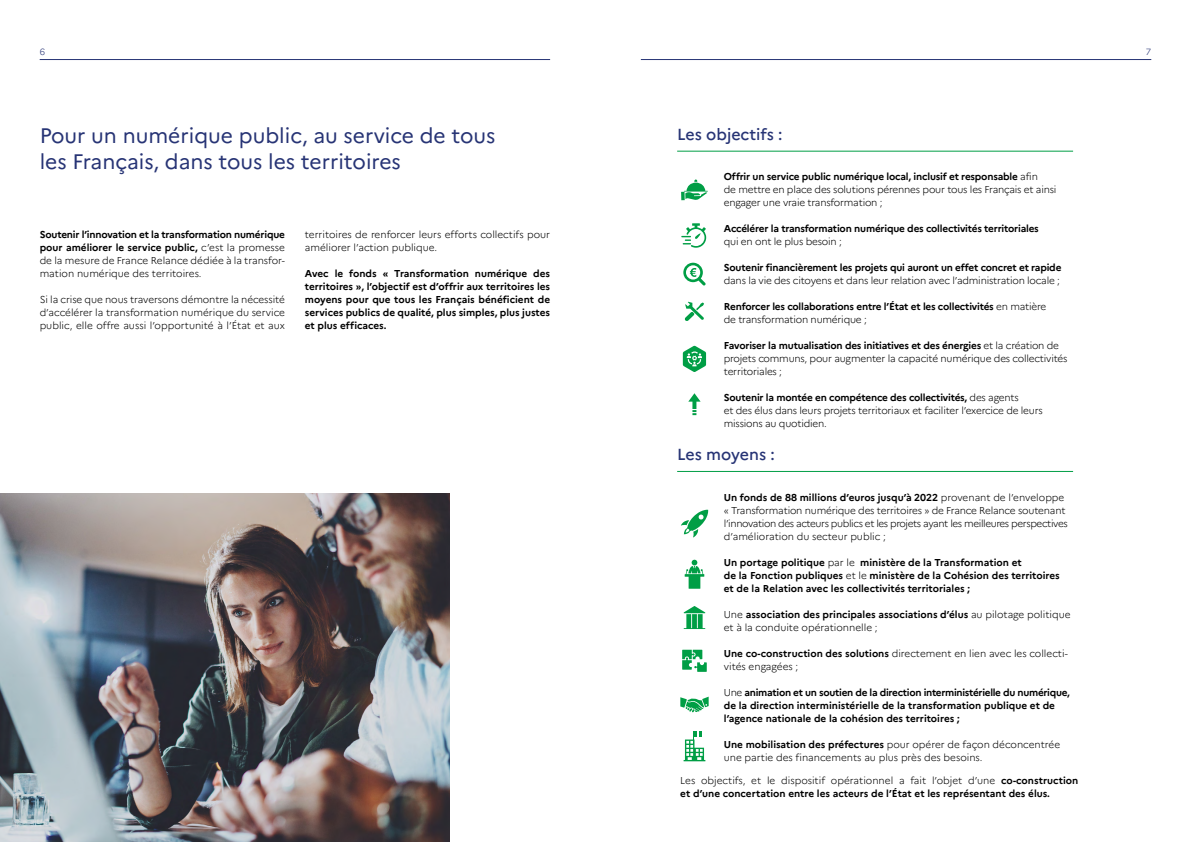
<style>
.page{position:relative;width:1191px;height:842px;background:#fff}
.page>*{position:absolute;margin:0;border:0;box-sizing:border-box;transform-origin:0 0}
.Titre_Edito{font:21px/25.2px "Marianne";color:#273475}
.Sous_titre_avec_trai{font:500 16px "Marianne";letter-spacing:-.005em;color:#273475}
.Txt{font:300 10px/13px "Marianne";letter-spacing:-.02em;color:#000}
.Txt-2{font:700 10px/13px "Marianne";color:#000}
.Txt-3{font:300 10px/13px "Marianne";color:#000}
.Txt-4{font:700 10px/13px "Marianne";letter-spacing:-.02em;color:#000}
.t1{font:300 9px "Marianne";color:#273475}
.s1{font-weight:700}
.s2{font-weight:300}
</style>
<div class="page">
<hr style="left:40px;top:59px;width:510px;height:1px;background:#273475">
<hr style="left:641px;top:59px;width:510px;height:1px;background:#273475">
<hr style="left:677px;top:151px;width:396px;height:1px;background:#009e45">
<img style="left:0;top:493px;width:449px;height:349px">
<hr style="left:677px;top:471px;width:396px;height:1px;background:#009e45">
<svg style="left:681px;top:510px;width:27px;height:28px"></svg>
<svg style="left:683px;top:606px;width:22px;height:23px"></svg>
<svg style="left:680px;top:697px;width:28px;height:15px"></svg>
<svg style="left:683px;top:731px;width:22px;height:30px"></svg>
<svg style="left:681px;top:179px;width:27px;height:21px"></svg>
<svg style="left:681px;top:223px;width:25px;height:25px"></svg>
<svg style="left:683px;top:263px;width:22px;height:22px"></svg>
<svg style="left:684px;top:302px;width:20px;height:19px"></svg>
<svg style="left:683px;top:346px;width:23px;height:26px"></svg>
<svg style="left:688px;top:393px;width:12px;height:22px"></svg>
<svg style="left:684px;top:560px;width:20px;height:29px"></svg>
<svg style="left:682px;top:650px;width:25px;height:22px"></svg>
<p class="t1" style="left:40px;top:46px;width:7px">6</p>
<p class="t1" style="left:1145px;top:46px;width:7px">7</p>
<p class="Titre_Edito" style="left:40px;top:123px;width:457px">Pour un numérique public, au service de tous les Français, dans tous les territoires</p>
<p class="Sous_titre_avec_trai" style="left:677px;top:124px;width:107px">Les objectifs :</p>
<p class="Txt" style="left:724px;top:170px;width:334px"><span class="s1">Offrir un service public numérique local, inclusif et responsable</span> afin<br>de mettre en place des solutions pérennes pour tous les Français et ainsi engager une vraie transformation ;</p>
<p class="Txt-4" style="left:724px;top:222px;width:316px">Accélérer la transformation numérique des collectivités territoriales <span class="s2">qui en ont le plus besoin ;</span></p>
<p class="Txt" style="left:724px;top:261px;width:339px"><span class="s1">Soutenir financièrement les projets qui auront un effet concret et rapide </span>dans la vie des citoyens et dans leur relation avec l’administration locale ;</p>
<p class="Txt-4" style="left:724px;top:300px;width:324px">Renforcer les collaborations entre l’État et les collectivités <span class="s2">en matière de transformation numérique ;</span></p>
<p class="Txt" style="left:724px;top:339px;width:345px"><span class="s1">Favoriser la mutualisation des initiatives et des énergies</span> et la création de projets communs, pour augmenter la capacité numérique des collectivités territoriales ;</p>
<p class="Txt" style="left:724px;top:391px;width:320px"><span class="s1">Soutenir la montée en compétence des collectivités,</span> des agents<br>et des élus dans leurs projets territoriaux et faciliter l’exercice de leurs missions au quotidien.</p>
<p class="Sous_titre_avec_trai" style="left:677px;top:444px;width:99px">Les moyens :</p>
<p class="Txt" style="left:724px;top:491px;width:345px"><span class="s1">Un fonds de 88 millions d’euros jusqu’à 2022</span> provenant de l’enveloppe « Transformation numérique des territoires » de France Relance soutenant l’innovation des acteurs publics et les projets ayant les meilleures perspectives d’amélioration du secteur public ;</p>
<p class="Txt-2" style="left:724px;top:556px;width:337px">Un portage politique <span class="s2">par le</span> ministère de la Transformation et<br>de la Fonction publiques <span class="s2">et le</span> ministère de la Cohésion des territoires et de la Relation avec les collectivités territoriales ;</p>
<p class="Txt-3" style="left:724px;top:608px;width:348px">Une <span class="s1">association des principales associations d’élus</span> au pilotage politique et à la conduite opérationnelle ;</p>
<p class="Txt-3" style="left:724px;top:647px;width:345px"><span class="s1">Une co-construction des solutions</span> directement en lien avec les collecti&shy;vités engagées ;</p>
<p class="Txt-2" style="left:724px;top:686px;width:348px"><span class="s2">Une</span> animation et un soutien de la direction interministérielle du numérique, de la direction interministérielle de la transformation publique et de l’agence nationale de la cohésion des territoires ;</p>
<p class="Txt-3" style="left:724px;top:738px;width:338px"><span class="s1">Une mobilisation des préfectures</span> pour opérer de façon déconcentrée une partie des financements au plus près des besoins.</p>
<p class="Txt-2" style="left:680px;top:773px;width:399px"><span class="s2">Les objectifs, et le dispositif opérationnel a fait l’objet d’une</span> co-construction et d’une concertation entre les acteurs de l’État et les représentant des élus.</p>
<p class="Txt" style="left:40px;top:228px;width:247px;text-align:justify"><span class="s1">Soutenir l’innovation et la transformation numérique pour améliorer le service public,</span> c’est la promesse de la mesure de France Relance dédiée à la transfor&shy;mation numérique des territoires.</p>
<p class="Txt" style="left:40px;top:293px;width:247px;text-align:justify">Si la crise que nous traversons démontre la nécessité d’accélérer la transformation numérique du service public, elle offre aussi l’opportunité à l’État et aux</p>
<p class="Txt-3" style="left:305px;top:228px;width:247px">territoires de renforcer leurs efforts collectifs pour améliorer l’action publique.</p>
<p class="Txt-2" style="left:305px;top:267px;width:247px;text-align:justify">Avec le fonds « Transformation numérique des territoires », l’objectif est d’offrir aux territoires les moyens pour que tous les Français bénéficient de services publics de qualité, plus simples, plus justes et plus efficaces.</p>
</div>
